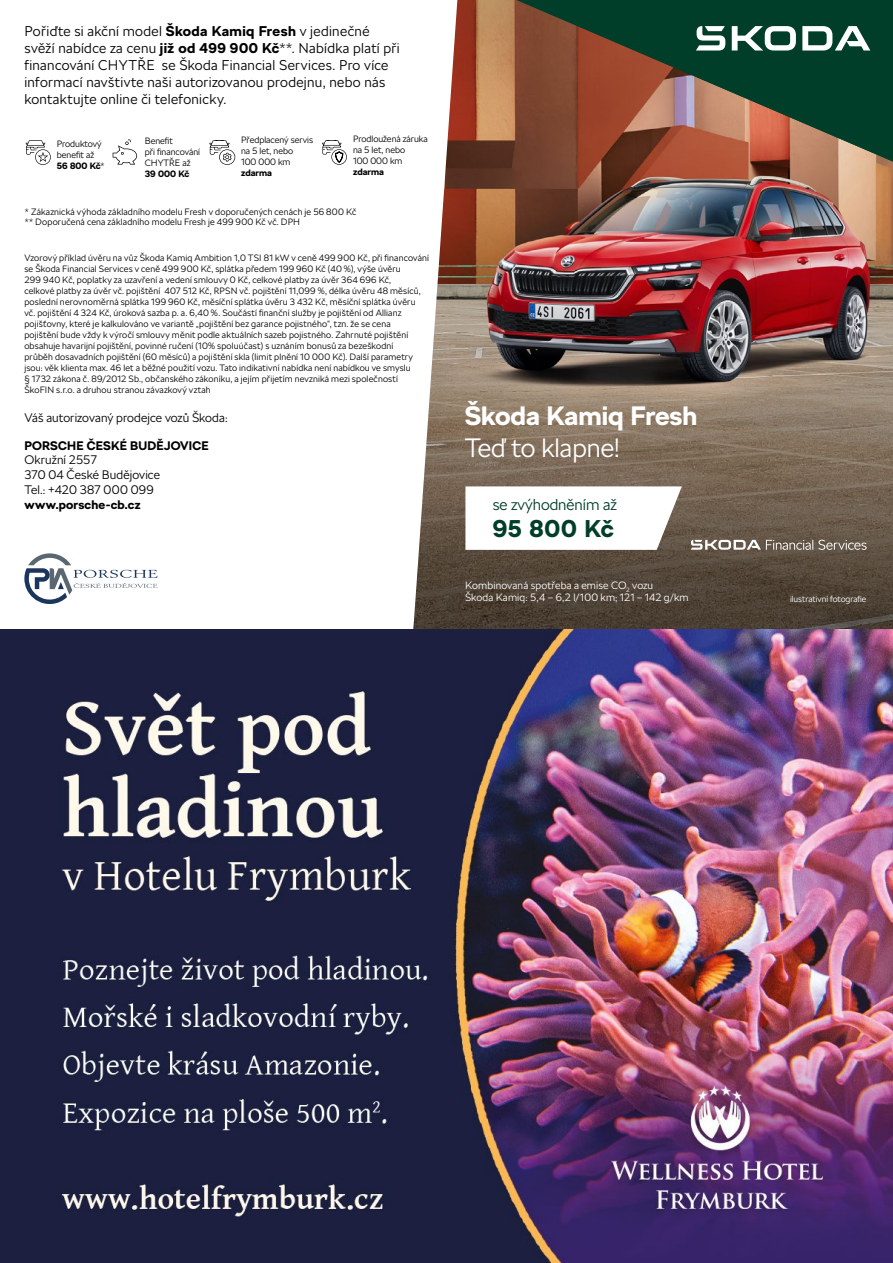
<style>
.page{position:relative;width:893px;height:1263px;background:#fff}
.page>*{position:absolute;margin:0;border:0;box-sizing:border-box;transform-origin:0 0}
.t1{font:700 26.4px "SKODA Next";color:#fff}
.t2{font:300 26.4px "SKODA Next";color:#fff}
.t3{font:700 24.15px "SKODA Next";letter-spacing:.03em;color:#003e29}
.t4{font:300 15.6px "SKODA Next";color:#003e29}
.t5{font:300 14.1px/17px "SKODA Next";letter-spacing:.02em;color:#000}
.t6{font:300 12.3px/14.7px "SKODA Next";letter-spacing:.01em;color:#000}
.t7{font:700 12.3px "SKODA Next";letter-spacing:.015em;color:#000}
.t8{font:300 10.5px/12.3px "SKODA Next";letter-spacing:.01em;color:#fff}
.t9{font:300 9.15px/10.9px "SKODA Next";letter-spacing:.015em;color:#000}
.t10{font:700 9.15px "SKODA Next";color:#000}
.t11{font:300 8.85px "SKODA Next";color:#fff}
.s1{font-weight:700}
</style>
<div class="page">
<img style="left:457px;top:0;width:436px;height:630px">
<svg style="left:92px;top:6px;width:365px;height:624px"></svg>
<svg style="left:691px;top:540px;width:176px;height:10px"></svg>
<svg style="left:209px;top:140px;width:26px;height:25px"></svg>
<svg style="left:322px;top:140px;width:25px;height:25px"></svg>
<svg style="left:26px;top:140px;width:25px;height:25px"></svg>
<svg style="left:113px;top:139px;width:24px;height:26px"></svg>
<svg style="left:465px;top:486px;width:217px;height:64px"></svg>
<svg style="left:24px;top:553px;width:133px;height:51px"></svg>
<svg style="left:517px;top:0;width:376px;height:162px"></svg>
<svg style="left:696px;top:26px;width:174px;height:25px"></svg>
<img style="left:0;top:630px;width:893px;height:633px">
<p class="t5" style="left:24px;top:23px;width:377px">Pořiďte si akční model <span class="s1">Škoda Kamiq Fresh</span> v jedinečné svěží nabídce za cenu <span class="s1">již od 499 900 Kč</span>**. Nabídka platí při financování CHYTŘE se Škoda Financial Services. Pro více informací navštivte naši autorizovanou prodejnu, nebo nás kontaktujte online či telefonicky.</p>
<p class="t9" style="left:57px;top:139px;width:49px">Produktový benefit až<br><span class="s1">56 800 Kč</span>*</p>
<p class="t9" style="left:145px;top:136px;width:57px">Benefit<br>při financování<br>CHYTŘE až</p>
<p class="t10" style="left:145px;top:168px;width:46px">39 000 Kč</p>
<p class="t9" style="left:241px;top:135px;width:74px">Předplacený servis na 5 let, nebo<br>100 000 km</p>
<p class="t10" style="left:241px;top:167px;width:32px">zdarma</p>
<p class="t9" style="left:353px;top:133px;width:76px">Prodloužená záruka na 5 let, nebo<br>100 000 km</p>
<p class="t10" style="left:353px;top:166px;width:32px">zdarma</p>
<p class="t9" style="left:25px;top:207px;width:333px;line-height:10.5px">* Zákaznická výhoda základního modelu Fresh v doporučených cenách je 56 800 Kč ** Doporučená cena základního modelu Fresh je 499 900 Kč vč. DPH</p>
<p class="t9" style="left:24px;top:253px;width:406px">Vzorový příklad úvěru na vůz Škoda Kamiq Ambition 1,0 TSI 81 kW v ceně 499 900 Kč, při financování se Škoda Financial Services v ceně 499 900 Kč, splátka předem 199 960 Kč (40 %), výše úvěru<br>299 940 Kč, poplatky za uzavření a vedení smlouvy 0 Kč, celkové platby za úvěr 364 696 Kč,<br>celkové platby za úvěr vč. pojištění 407 512 Kč, RPSN vč. pojištění 11,099 %, délka úvěru 48 měsíců, poslední nerovnoměrná splátka 199 960 Kč, měsíční splátka úvěru 3 432 Kč, měsíční splátka úvěru<br>vč. pojištění 4 324 Kč, úroková sazba p. a. 6,40 %. Součástí finanční služby je pojištění od Allianz pojišťovny, které je kalkulováno ve variantě „pojištění bez garance pojistného“, tzn. že se cena<br>pojištění bude vždy k výročí smlouvy měnit podle aktuálních sazeb pojistného. Zahrnuté pojištění obsahuje havarijní pojištění, povinné ručení (10% spoluúčast) s uznáním bonusů za bezeškodní<br>průběh dosavadních pojištění (60 měsíců) a pojištění skla (limit plnění 10 000 Kč). Další parametry jsou: věk klienta max. 46 let a běžné použití vozu. Tato indikativní nabídka není nabídkou ve smyslu<br>§ 1732 zákona č. 89/2012 Sb., občanského zákoníku, a jejím přijetím nevzniká mezi společností ŠkoFIN s.r.o. a druhou stranou závazkový vztah</p>
<h3 class="t6" style="left:24px;top:410px;width:205px">Váš autorizovaný prodejce vozů Škoda:</h3>
<h3 class="t7" style="left:24px;top:438px;width:186px">PORSCHE ČESKÉ BUDĚJOVICE</h3>
<h3 class="t6" style="left:24px;top:453px;width:137px">Okružní 2557<br>370 04 České Budějovice<br>Tel.: +420 387 000 099</h3>
<h3 class="t7" style="left:24px;top:497px;width:118px">www.porsche-cb.cz</h3>
<h1 class="t1" style="left:465px;top:400px;width:234px">Škoda Kamiq Fresh</h1>
<h1 class="t2" style="left:465px;top:432px;width:157px">Teď to klapne!</h1>
<h3 class="t4" style="left:493px;top:496px;width:126px">se zvýhodněním až</h3>
<h2 class="t3" style="left:493px;top:514px;width:123px">95 800 Kč</h2>
<p class="t8" style="left:465px;top:579px;width:225px">Kombinovaná spotřeba a emise CO<sub>2</sub> vozu<br>Škoda Kamiq: 5,4 – 6,2 l/100 km; 121 – 142 g/km</p>
<p class="t11" style="left:790px;top:594px;width:78px">ilustrativní fotografie</p>
</div>
